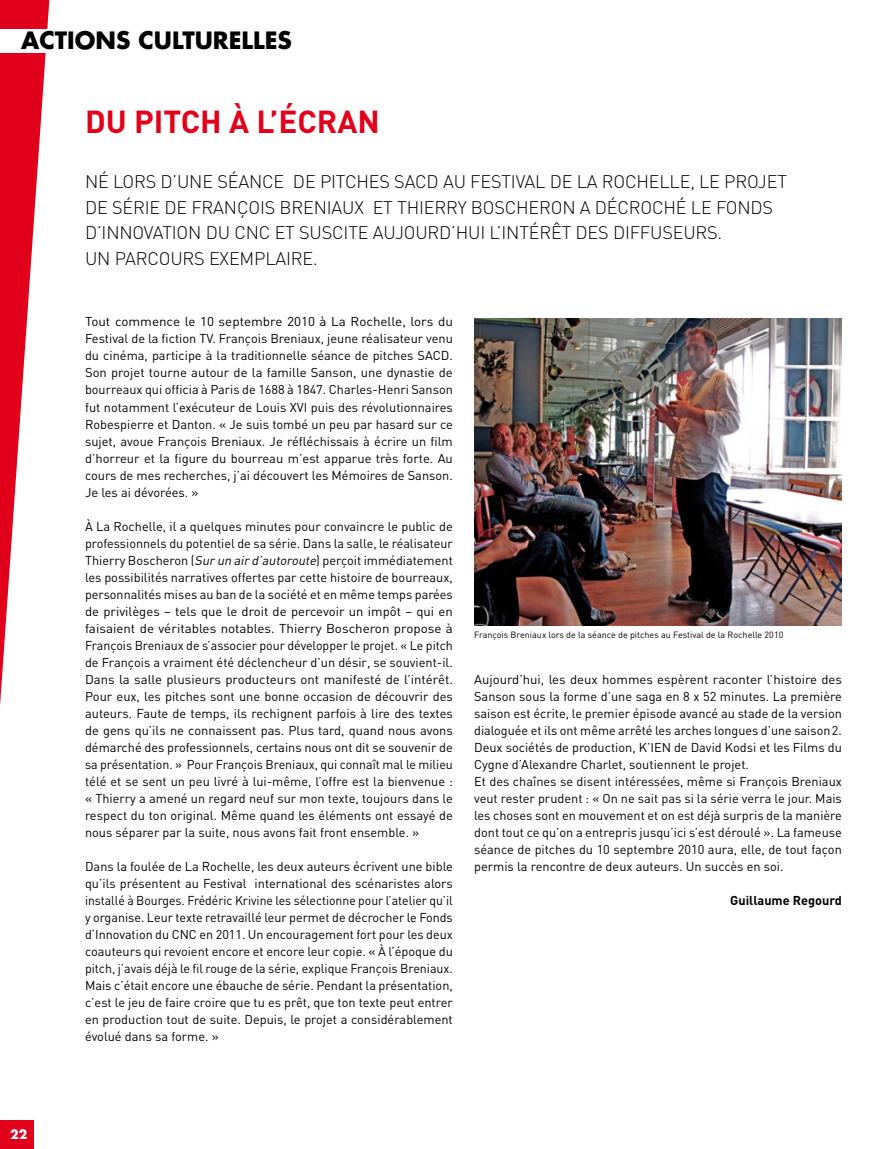
<style>
.page{position:relative;width:893px;height:1149px;background:#fff}
.page>*{position:absolute;margin:0;border:0;box-sizing:border-box;transform-origin:0 0}
.t1{font:700 31.5px "DIN";color:#e2011a}
.t2{font:700 23.4px "Futura LT";color:#000}
.t3{font:300 18px "DIN";letter-spacing:-.01em;color:#000}
.t4{font:12.75px/17px "DIN";color:#000}
.t5{font:12.75px/17px "DIN";color:#000;scale:1.05 1}
.t6{font:700 12.75px "DIN";color:#000}
.t7{font:700 12.6px "Futura LT";color:#fff}
.t8{font:9px "DIN";color:#000}
.s1{font-style:italic}
</style>
<div class="page">
<svg style="left:0;top:0;width:49px;height:705px"></svg>
<div style="left:0;top:30px;width:239px;height:23px;background:#fff"></div>
<div style="left:0;top:1119px;width:33px;height:29px;background:#e2011a"></div>
<img style="left:474px;top:319px;width:368px;height:306px">
<h2 class="t2" style="left:21px;top:25px;width:35px">ACTIONS</h2>
<h2 class="t2" style="left:139px;top:25px;width:15px">CULTURELLES</h2>
<h1 class="t1" style="left:85px;top:100px;width:67px">Du pitch</h1>
<h1 class="t1" style="left:229px;top:100px;width:70px">à l’écran</h1>
<h3 class="t3" style="left:85px;top:170px;width:105px">NÉ LORS D’UNE</h3>
<h3 class="t3" style="left:217px;top:170px;width:12px">SÉANCE</h3>
<h3 class="t3" style="left:293px;top:170px;width:38px">DE PITCHES</h3>
<h3 class="t3" style="left:394px;top:170px;width:87px">SACD AU FESTIVAL</h3>
<h3 class="t3" style="left:550px;top:170px;width:87px">DE LA ROCHELLE</h3>
<h3 class="t3" style="left:690px;top:170px;width:78px">, LE PROJET</h3>
<h3 class="t3" style="left:85px;top:196px;width:38px">DE SÉRIE</h3>
<h3 class="t3" style="left:164px;top:196px;width:49px">DE FRAN</h3>
<h3 class="t3" style="left:237px;top:196px;width:66px">ÇOIS BRENIAU</h3>
<h3 class="t3" style="left:354px;top:196px;width:63px">X ET THIERRY</h3>
<h3 class="t3" style="left:471px;top:196px;width:36px">BOSCHER</h3>
<h3 class="t3" style="left:551px;top:196px;width:56px">ON ADÉCR</h3>
<h3 class="t3" style="left:641px;top:196px;width:24px">OCHÉ</h3>
<h3 class="t3" style="left:691px;top:196px;width:59px">LE FONDS</h3>
<h3 class="t3" style="left:85px;top:221px;width:68px">D’INNOVATI</h3>
<h3 class="t3" style="left:177px;top:221px;width:134px">ON DU CNC ET SUSCITE</h3>
<h3 class="t3" style="left:373px;top:221px;width:55px">AUJOURD</h3>
<h3 class="t3" style="left:451px;top:221px;width:15px">’HUI</h3>
<h3 class="t3" style="left:489px;top:221px;width:23px">L’INTÉR</h3>
<h3 class="t3" style="left:551px;top:221px;width:36px">ÊT DES</h3>
<h3 class="t3" style="left:613px;top:221px;width:12px">DIFFUSEURS</h3>
<h3 class="t3" style="left:718px;top:221px;width:6px">.</h3>
<h3 class="t3" style="left:85px;top:247px;width:41px">UN PARC</h3>
<h3 class="t3" style="left:159px;top:247px;width:24px">OURS</h3>
<h3 class="t3" style="left:209px;top:247px;width:32px">EXEMPLAIRE</h3>
<h3 class="t3" style="left:313px;top:247px;width:6px">.</h3>
<p class="t7" style="left:10px;top:1125px;width:19px">22</p>
<p class="t5" style="left:85px;top:313px;width:352px">Tout commence le 10 septembre 2010 à La Rochelle, lors du Festival de la fiction TV. François Breniaux, jeune réalisateur venu du cinéma, participe à la traditionnelle séance de pitches SACD.<br>Son projet tourne autour de la famille Sanson, une dynastie de bourreaux qui officia à Paris de 1688 à 1847. Charles-Henri Sanson fut notamment l’exécuteur de Louis XVI puis des révolutionnaires Robespierre et Danton. « Je suis tombé un peu par hasard sur ce sujet, avoue François Breniaux. Je réfléchissais à écrire un film d’horreur et la figure du bourreau m’est apparue très forte. Au cours de mes recherches, j’ai découvert les Mémoires de Sanson.<br>Je les ai dévorées. »</p>
<p class="t4" style="left:85px;top:517px;width:369px">À La Rochelle, il a quelques minutes pour convaincre le public de professionnels du potentiel de sa série. Dans la salle, le réalisateur Thierry Boscheron (<span class="s1">Sur un air d’autoroute</span>) perçoit immédiatement les possibilités narratives offertes par cette histoire de bourreaux, personnalités mises au ban de la société et en même temps parées de privilèges – tels que le droit de percevoir un impôt – qui en faisaient de véritables notables. Thierry Boscheron propose à François Breniaux de s’associer pour développer le projet. « Le pitch de François a vraiment été déclencheur d’un désir, se souvient-il.<br>Dans la salle plusieurs producteurs ont manifesté de l’intérêt.<br>Pour eux, les pitches sont une bonne occasion de découvrir des auteurs. Faute de temps, ils rechignent parfois à lire des textes de gens qu’ils ne connaissent pas. Plus tard, quand nous avons démarché des professionnels, certains nous ont dit se souvenir de sa présentation. » Pour François Breniaux, qui connaît mal le milieu télé et se sent un peu livré à lui-même, l’offre est la bienvenue : « Thierry a amené un regard neuf sur mon texte, toujours dans le respect du ton original. Même quand les éléments ont essayé de nous séparer par la suite, nous avons fait front ensemble. »</p>
<p class="t4" style="left:85px;top:857px;width:369px">Dans la foulée de La Rochelle, les deux auteurs écrivent une bible qu’ils présentent au Festival international des scénaristes alors installé à Bourges. Frédéric Krivine les sélectionne pour l’atelier qu’il y organise. Leur texte retravaillé leur permet de décrocher le Fonds d’I nnovation du CNC en 2011. U n encouragement fort pour les deux coauteurs qui revoient encore et encore leur copie. « À l’époque du pitch, j’avais déjà le fil rouge de la série, explique François Breniaux.<br>Mais c’était encore une ébauche de série. Pendant la présentation, c’est le jeu de faire croire que tu es prêt, que ton texte peut entrer en production tout de suite. Depuis, le projet a considérablement évolué dans sa forme. »</p>
<p class="t8" style="left:474px;top:629px;width:311px">François Breniaux lors de la séance de pitches au Festival de la Rochelle 2010</p>
<p class="t4" style="left:474px;top:670px;width:369px">Aujourd’hui, les deux hommes espèrent raconter l’histoire des Sanson sous la forme d’une saga en 8 x 52 minutes. La première saison est écrite, le premier épisode avancé au stade de la version dialoguée et ils ont même arrêté les arches longues d’une saison2.<br>Deux sociétés de production, K’IEN</p>
<p class="t4" style="left:474px;top:738px;width:369px;text-indent:200px">de David Kodsi et les Films du Cygne d’Alexandre Charlet, soutiennent le projet.<br>Et des chaînes se disent intéressées, même si François Breniaux veut rester prudent : « On ne sait pas si la série verra le jour. Mais les choses sont en mouvement et on est déjà surpris de la manière dont tout ce qu’on a entrepris jusqu’ici s’est déroulé ». La fameuse séance de pitches du 10 septembre 2010 aura, elle, de tout façon permis la rencontre de deux auteurs. U n succès en soi.</p>
<p class="t6" style="left:730px;top:891px;width:113px">Guillaume Regourd</p>
</div>
